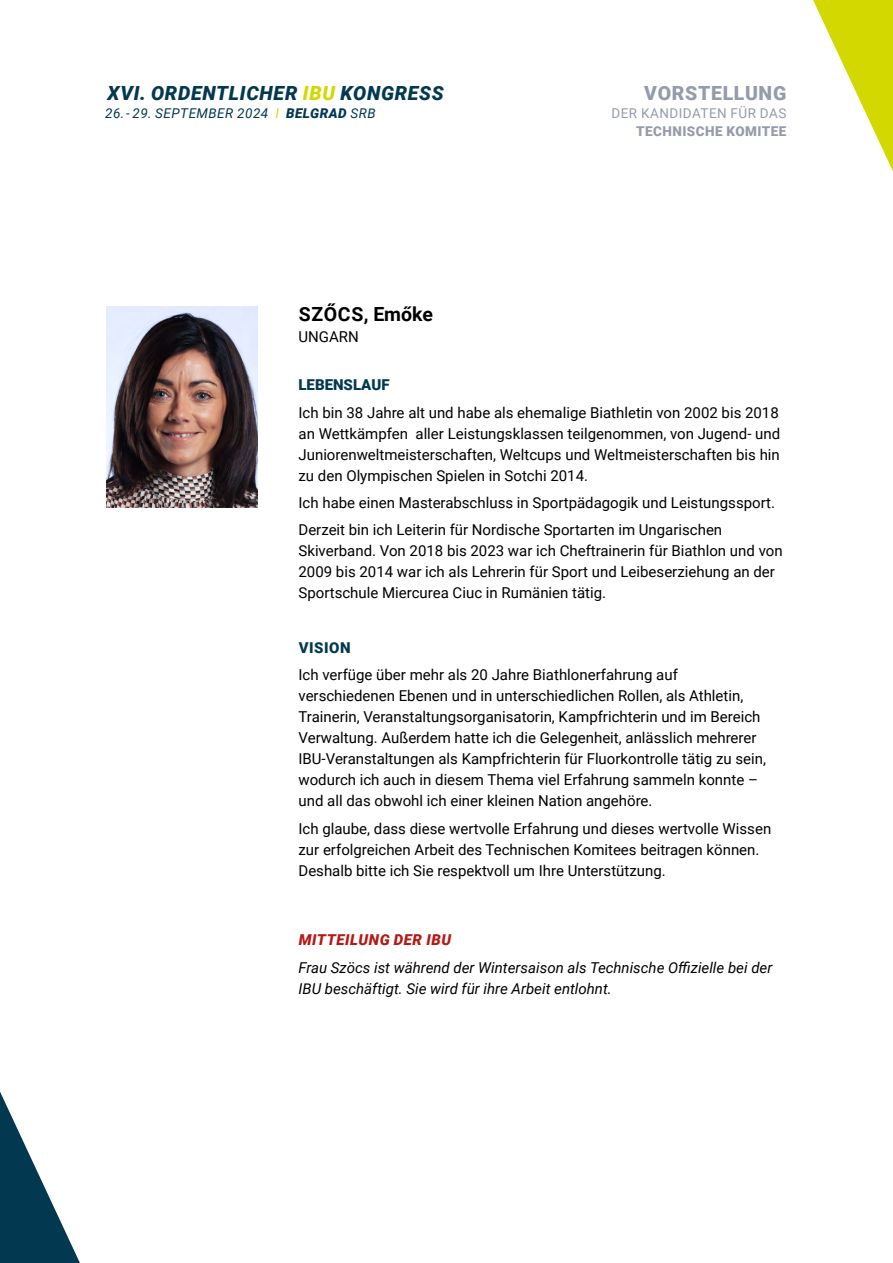
<style>
.page{position:relative;width:893px;height:1263px;background:#fff}
.page>*{position:absolute;margin:0;border:0;box-sizing:border-box;transform-origin:0 0}
.t1{font:italic 900 19.5px "Roboto";letter-spacing:.035em;color:#023850}
.t2{font:900 19.5px "Roboto";letter-spacing:.035em;color:#949bab}
.t3{font:700 19.5px "Roboto";letter-spacing:.01em;color:#000}
.t4{font:15px/21px "Roboto";color:#000}
.t5{font:italic 15px/21px "Roboto";color:#000}
.t6{font:900 15px "Roboto";color:#023850}
.t7{font:italic 900 15px "Roboto";letter-spacing:.035em;color:#b41918}
.t8{font:italic 13.5px "Roboto";letter-spacing:.035em;color:#023850}
.t9{font:13.5px "Roboto";letter-spacing:.035em;color:#949bab}
.t10{font:900 13.5px "Roboto";letter-spacing:.035em;color:#949bab}
.s1{color:#d3d800}
.s2{font-weight:900}
</style>
<div class="page">
<svg style="left:0;top:1091px;width:80px;height:172px"></svg>
<svg style="left:813px;top:0;width:80px;height:172px"></svg>
<img style="left:106px;top:306px;width:152px;height:201px">
<h1 class="t1" style="left:108px;top:79px;width:338px">XVI. ORDENTLICHER <span class="s1">IBU</span> KONGRESS</h1>
<p class="t8" style="left:105px;top:103px;width:272px">26. - 29. SEPTEMBER 2024 <span class="s1">I</span> <span class="s2">BELGRAD</span> SRB</p>
<h1 class="t2" style="left:644px;top:79px;width:144px">VORSTELLUNG</h1>
<p class="t9" style="left:611px;top:103px;width:176px">DER KANDIDATEN FÜR DAS</p>
<p class="t10" style="left:636px;top:121px;width:152px">TECHNISCHE KOMITEE</p>
<h1 class="t3" style="left:299px;top:300px;width:136px">SZŐCS, Emőke</h1>
<p class="t4" style="left:298px;top:325px;width:62px">UNGARN</p>
<p class="t6" style="left:298px;top:374px;width:93px">LEBENSLAUF</p>
<p class="t4" style="left:298px;top:401px;width:483px;text-align:justify">Ich bin 38 Jahre alt und habe als ehemalige Biathletin von 2002 bis 2018 an Wettkämpfen aller Leistungsklassen teilgenommen, von Jugend- und Juniorenweltmeisterschaften, Weltcups und Weltmeisterschaften bis hin zu den Olympischen Spielen in Sotchi 2014.</p>
<p class="t4" style="left:298px;top:488px;width:478px;line-height:27.3px">Ich habe einen Masterabschluss in Sportpädagogik und Leistungssport.<br>Derzeit bin ich Leiterin für Nordische Sportarten im Ungarischen</p>
<p class="t4" style="left:298px;top:540px;width:486px">Skiverband. Von 2018 bis 2023 war ich Cheftrainerin für Biathlon und von<br>2009 bis 2014 war ich als Lehrerin für Sport und Leibeserziehung an der<br>Sportschule Miercurea Ciuc in Rumänien tätig.</p>
<p class="t6" style="left:299px;top:637px;width:53px">VISION</p>
<p class="t4" style="left:298px;top:664px;width:469px">Ich verfüge über mehr als 20 Jahre Biathlonerfahrung auf verschiedenen Ebenen und in unterschiedlichen Rollen, als Athletin, Trainerin, Veranstaltungsorganisatorin, Kampfrichterin und im Bereich Verwaltung. Außerdem hatte ich die Gelegenheit, anlässlich mehrerer IBU-Veranstaltungen als Kampfrichterin für Fluorkontrolle tätig zu sein, wodurch ich auch in diesem Thema viel Erfahrung sammeln konnte – und all das obwohl ich einer kleinen Nation angehöre.</p>
<p class="t4" style="left:298px;top:817px;width:474px">Ich glaube, dass diese wertvolle Erfahrung und dieses wertvolle Wissen zur erfolgreichen Arbeit des Technischen Komitees beitragen können.<br>Deshalb bitte ich Sie respektvoll um Ihre Unterstützung.</p>
<p class="t7" style="left:299px;top:929px;width:154px">MITTEILUNG DER IBU</p>
<p class="t5" style="left:298px;top:956px;width:475px">Frau Szöcs ist während der Wintersaison als Technische Offizielle bei der<br>IBU beschäftigt. Sie wird für ihre Arbeit entlohnt.</p>
</div>
